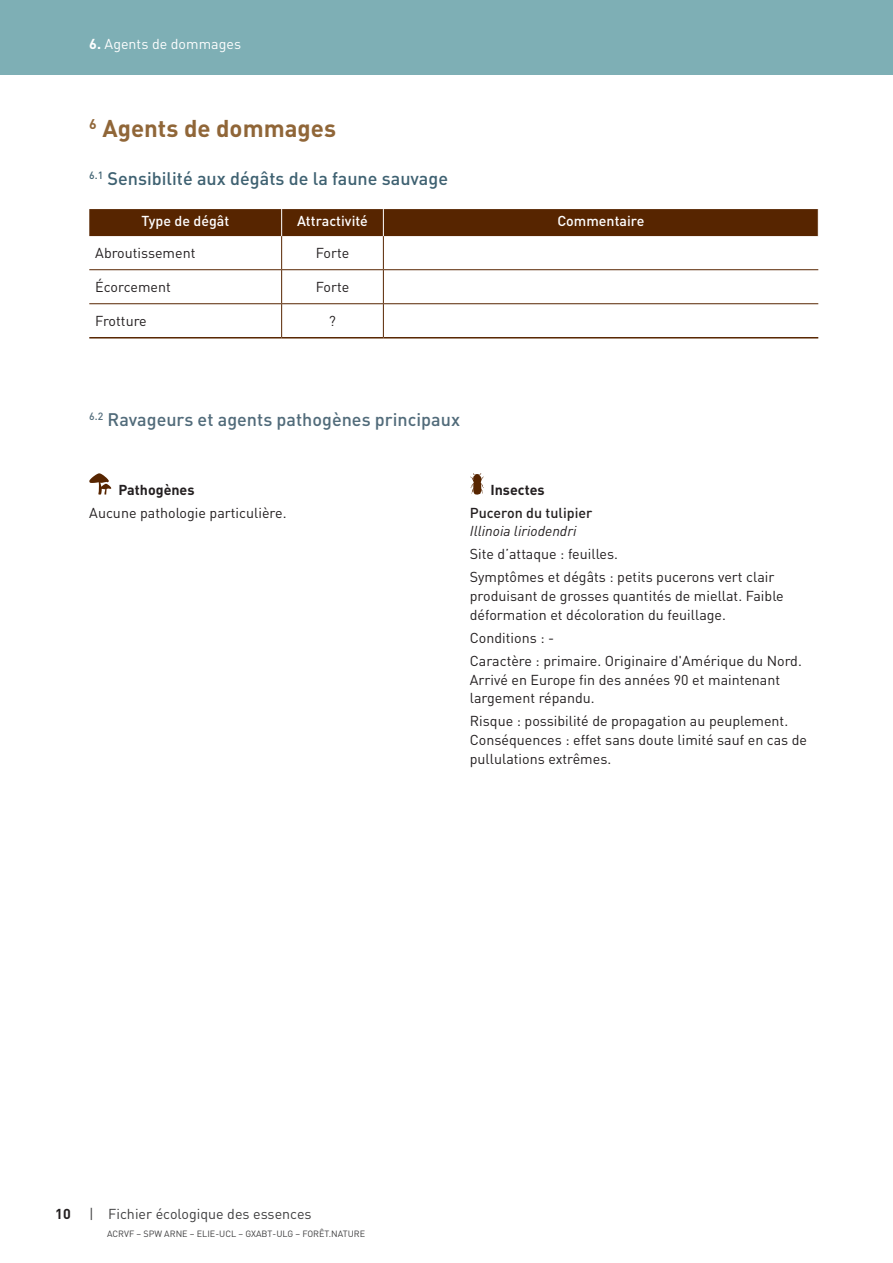
<style>
.page{position:relative;width:893px;height:1263px;background:#fff}
.page>*{position:absolute;margin:0;border:0;box-sizing:border-box;transform-origin:0 0}
.t1{font:700 24px "DIN Pro";color:#906638}
.t2{font:500 18px "DIN Pro";color:#516b7a}
.t3{font:500 18px "DIN Pro";color:#3e6171}
.t4{font:14.25px/18.8px "DIN Pro";color:#231f20}
.t5{font:500 14.25px "DIN Pro";color:#fff}
.t6{font:14.25px "DIN Pro";color:#3e3e3f}
.t7{font:700 14.25px "DIN Pro";color:#231f20}
.t8{font:italic 14.25px "DIN";color:#231f20}
.t9{font:14.25px "DIN Pro";color:#fff}
.t10{font:500 14.25px "DIN Pro";color:#231f20}
.t11{font:9px "DIN Pro";color:#3e3e3f}
.s1{font-weight:700}
</style>
<div class="page">
<div style="left:0;top:0;width:893px;height:74px;background:#7eafb5"></div>
<svg style="left:89px;top:473px;width:22px;height:22px"></svg>
<svg style="left:470px;top:473px;width:14px;height:22px"></svg>
<hr style="left:89px;top:337px;width:193px;height:1px;background:#572500">
<hr style="left:282px;top:337px;width:101px;height:1px;background:#572500">
<hr style="left:383px;top:337px;width:435px;height:1px;background:#572500">
<hr style="left:281px;top:236px;width:1px;height:33px;background:#572500">
<hr style="left:383px;top:236px;width:1px;height:33px;background:#572500">
<hr style="left:281px;top:270px;width:1px;height:33px;background:#572500">
<hr style="left:383px;top:270px;width:1px;height:33px;background:#572500">
<hr style="left:281px;top:304px;width:1px;height:33px;background:#572500">
<hr style="left:383px;top:304px;width:1px;height:33px;background:#572500">
<div style="left:89px;top:209px;width:730px;height:27px;background:#572500"></div>
<hr style="left:89px;top:269px;width:193px;height:1px;background:#572500">
<hr style="left:282px;top:269px;width:101px;height:1px;background:#572500">
<hr style="left:383px;top:269px;width:435px;height:1px;background:#572500">
<hr style="left:89px;top:303px;width:193px;height:1px;background:#572500">
<hr style="left:282px;top:303px;width:101px;height:1px;background:#572500">
<hr style="left:383px;top:303px;width:435px;height:1px;background:#572500">
<p class="t9" style="left:89px;top:34px;width:153px"><span class="s1">6.</span> Agents de dommages</p>
<h1 class="t1" style="left:89px;top:112px;width:248px"><sup>6</sup> Agents de dommages</h1>
<p class="t3" style="left:89px;top:166px;width:360px"><sup>6.1</sup> Sensibilité aux dégâts de la faune sauvage</p>
<p class="t5" style="left:142px;top:211px;width:89px">Type de dégât</p>
<p class="t5" style="left:297px;top:211px;width:72px">Attractivité</p>
<p class="t5" style="left:557px;top:211px;width:89px">Commentaire</p>
<p class="t4" style="left:95px;top:243px;width:102px">Abroutissement</p>
<p class="t4" style="left:316px;top:243px;width:35px">Forte</p>
<p class="t4" style="left:95px;top:277px;width:77px">Écorcement</p>
<p class="t4" style="left:316px;top:277px;width:35px">Forte</p>
<p class="t4" style="left:95px;top:311px;width:53px">Frotture</p>
<p class="t4" style="left:329px;top:311px;width:9px">?</p>
<p class="t2" style="left:89px;top:407px;width:372px"><sup>6.2</sup> Ravageurs et agents pathogènes principaux</p>
<p class="t7" style="left:118px;top:480px;width:78px">Pathogènes</p>
<p class="t4" style="left:89px;top:502px;width:199px">Aucune pathologie particulière.</p>
<p class="t7" style="left:490px;top:480px;width:56px">Insectes</p>
<p class="t10" style="left:470px;top:503px;width:124px">Puceron du tulipier</p>
<p class="t8" style="left:470px;top:522px;width:108px">Illinoia liriodendri</p>
<p class="t4" style="left:470px;top:542px;width:306px;line-height:23px">Site d’attaque : feuilles.<br>Symptômes et dégâts : petits pucerons vert clair</p>
<p class="t4" style="left:470px;top:586px;width:315px">produisant de grosses quantités de miellat. Faible déformation et décoloration du feuillage.</p>
<p class="t4" style="left:470px;top:626px;width:333px;line-height:23px">Conditions : -<br>Caractère : primaire. Originaire d'Amérique du Nord.</p>
<p class="t4" style="left:470px;top:669px;width:312px">Arrivé en Europe fin des années 90 et maintenant largement répandu.</p>
<p class="t4" style="left:470px;top:711px;width:339px">Risque : possibilité de propagation au peuplement.<br>Conséquences : effet sans doute limité sauf en cas de pullulations extrêmes.</p>
<p class="t7" style="left:55px;top:1204px;width:17px">10</p>
<p class="t6" style="left:89px;top:1204px;width:224px">| Fichier écologique des essences</p>
<p class="t11" style="left:107px;top:1228px;width:260px">ACRVF – SPW ARNE – ELIE-UCL – GXABT-ULG – FORÊT.NATURE</p>
</div>
